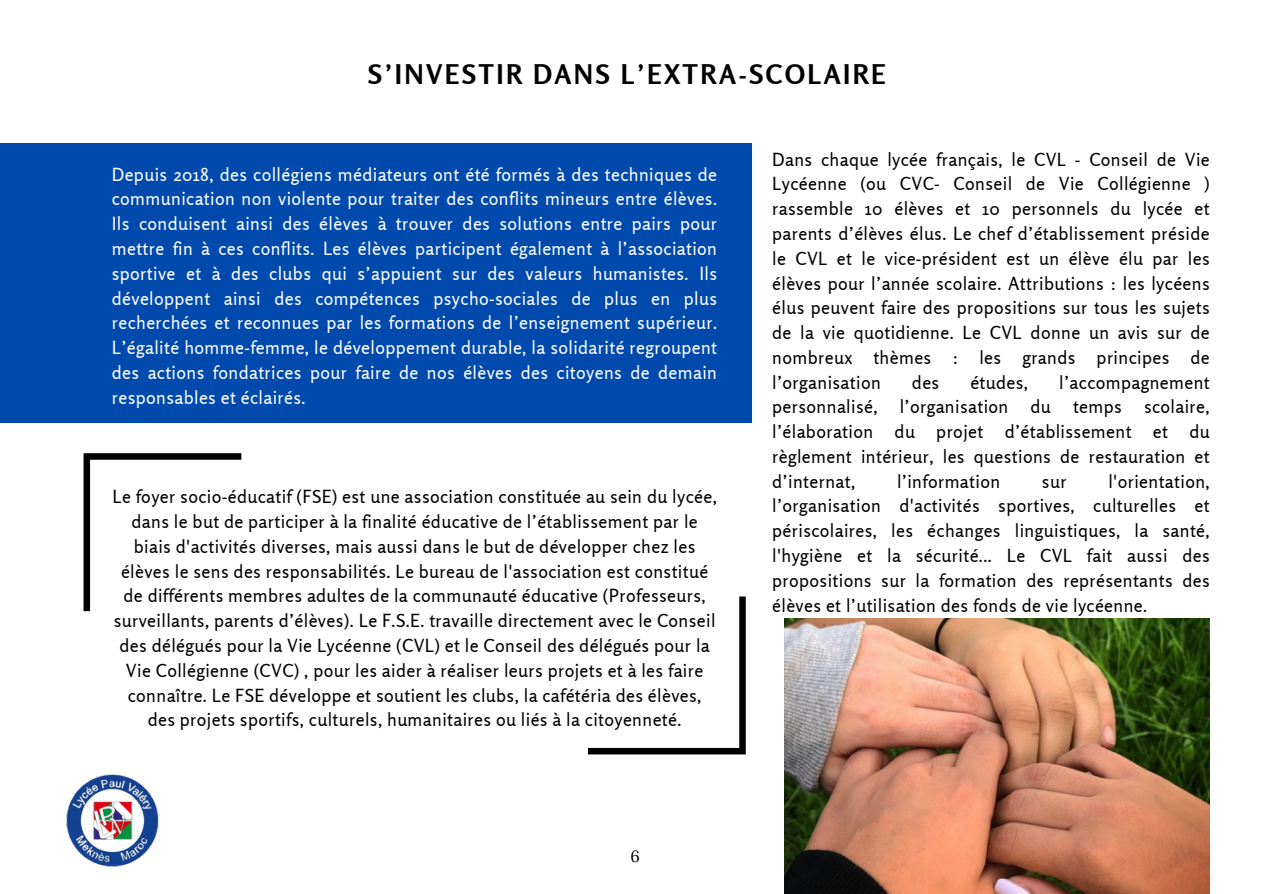
<style>
.page{position:relative;width:1263px;height:894px;background:#fff}
.page>*{position:absolute;margin:0;border:0;box-sizing:border-box;transform-origin:0 0}
.t1{font:700 27px "Rosario";letter-spacing:.09em;color:#000}
.t2{font:18px/24.8px "Rosario";letter-spacing:.02em;color:#000;text-align:justify}
.t3{font:18px/24.8px "Rosario";letter-spacing:.02em;color:#fff;text-align:justify}
.t4{font:16.2px "Lora";color:#000}
</style>
<div class="page">
<div style="left:0;top:144px;width:751px;height:279px;background:#004aad"></div>
<img style="left:784px;top:618px;width:426px;height:275px">
<svg style="left:84px;top:453px;width:157px;height:158px"></svg>
<svg style="left:588px;top:596px;width:158px;height:158px"></svg>
<img style="left:66px;top:774px;width:93px;height:93px">
<p class="t1" style="left:368px;top:57px;width:519px">S’INVESTIR DANS L’EXTRA-SCOLAIRE</p>
<p class="t3" style="left:112px;top:161px;width:607px">Depuis 2018, des collégiens médiateurs ont été formés à des techniques de communication non violente pour traiter des conflits mineurs entre élèves.<br>Ils conduisent ainsi des élèves à trouver des solutions entre pairs pour mettre fin à ces conflits. Les élèves participent également à l’association sportive et à des clubs qui s’appuient sur des valeurs humanistes. Ils développent ainsi des compétences psycho-sociales de plus en plus recherchées et reconnues par les formations de l’enseignement supérieur.<br>L’égalité homme-femme, le développement durable, la solidarité regroupent des actions fondatrices pour faire de nos élèves des citoyens de demain responsables et éclairés.</p>
<p class="t2" style="left:112px;top:484px;width:606px;text-align:center">Le foyer socio-éducatif (FSE) est une association constituée au sein du lycée, dans le but de participer à la finalité éducative de l’établissement par le biais d'activités diverses, mais aussi dans le but de développer chez les élèves le sens des responsabilités. Le bureau de l'association est constitué de différents membres adultes de la communauté éducative (Professeurs, surveillants, parents d’élèves). Le F.S.E. travaille directement avec le Conseil des délégués pour la Vie Lycéenne (CVL) et le Conseil des délégués pour la Vie Collégienne (CVC) , pour les aider à réaliser leurs projets et à les faire connaître. Le FSE développe et soutient les clubs, la cafétéria des élèves, des projets sportifs, culturels, humanitaires ou liés à la citoyenneté.</p>
<p class="t4" style="left:630px;top:845px;width:11px">6</p>
<p class="t2" style="left:772px;top:146px;width:439px">Dans chaque lycée français, le CVL - Conseil de Vie Lycéenne (ou CVC- Conseil de Vie Collégienne ) rassemble 10 élèves et 10 personnels du lycée et parents d’élèves élus. Le chef d’établissement préside le CVL et le vice-président est un élève élu par les élèves pour l’année scolaire. Attributions : les lycéens élus peuvent faire des propositions sur tous les sujets de la vie quotidienne. Le CVL donne un avis sur de nombreux thèmes : les grands principes de l’organisation</p>
<p class="t2" style="left:772px;top:369px;width:439px;text-indent:287px">l’accompagnement personnalisé, l’organisation du temps scolaire, l’élaboration du projet d’établissement et du règlement intérieur, les questions de restauration et d’internat,</p>
<p class="t2" style="left:912px;top:369px;width:29px">des</p>
<p class="t2" style="left:970px;top:369px;width:59px">études,</p>
<p class="t2" style="left:897px;top:468px;width:105px">l’information</p>
<p class="t2" style="left:1042px;top:468px;width:26px">sur</p>
<p class="t2" style="left:772px;top:468px;width:439px;text-indent:336px">l'orientation, l’organisation d'activités sportives, culturelles et périscolaires, les échanges linguistiques, la santé, l'hygiène et la sécurité... Le CVL fait aussi des propositions sur la formation des représentants des élèves et l’utilisation des fonds de vie lycéenne.</p>
</div>
